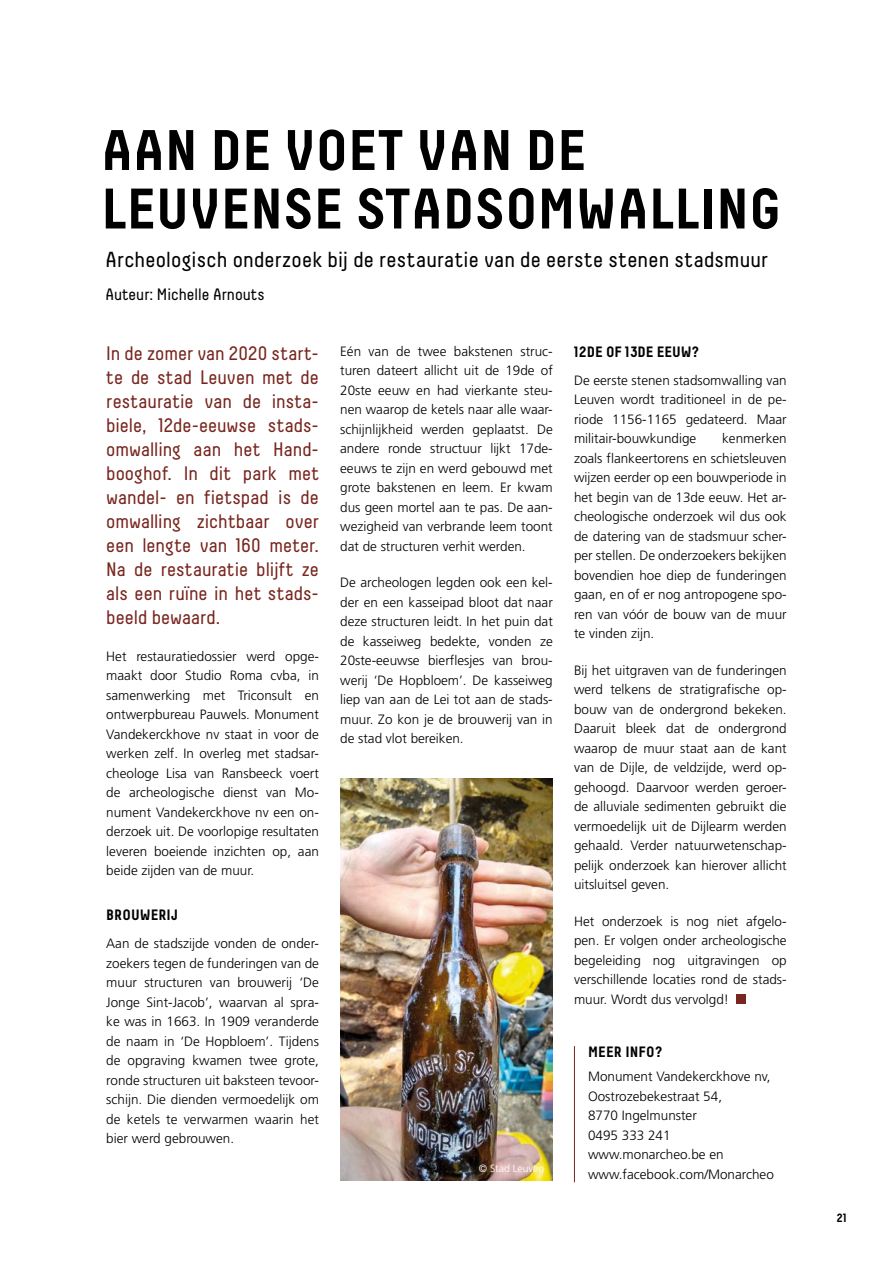
<style>
.page{position:relative;width:893px;height:1263px;background:#fff}
.page>*{position:absolute;margin:0;border:0;box-sizing:border-box;transform-origin:0 0}
.t1{font:700 57px/58.5px "Decima";color:#000}
.t2{font:21.75px "Decima";letter-spacing:.01em;color:#000}
.inleiding{font:19.5px/24px "Decima";color:#78261f;text-align:justify}
.t3{font:16.5px "Decima";color:#000}
.subtitel{font:700 15px "Decima";color:#000}
.body{font:700 15px "Decima";letter-spacing:.01em;color:#000}
.body-2{font:300 13.5px/19.5px "Frutiger LT Pro";color:#000;text-align:justify}
.inleiding-2{font:300 13.5px/19.5px "Frutiger LT Pro";color:#000;text-align:justify}
.t4{font:700 12px "Decima";color:#000}
.body-3{font:300 10.5px "Frutiger LT Pro";color:#fff}
</style>
<div class="page">
<div style="left:737px;top:995px;width:9px;height:9px;background:#78261f"></div>
<img style="left:340px;top:778px;width:213px;height:402px">
<hr style="left:574px;top:1046px;width:1px;height:136px;background:#78261f">
<p class="t1" style="left:101px;top:120px;width:681px">AAN DE VOET VAN DE<br>LEUVENSE STADSOMWALLING</p>
<p class="t2" style="left:105px;top:248px;width:664px">Archeologisch onderzoek bij de restauratie van de eerste stenen stadsmuur</p>
<p class="t3" style="left:105px;top:285px;width:161px">Auteur: Michelle Arnouts</p>
<p class="inleiding" style="left:106px;top:341px;width:214px">In de zomer van 2020 start&shy;te de stad Leuven met de restauratie van de insta&shy;biele, 12de-eeuwse stads&shy;omwalling aan het Hand&shy;booghof. In dit park met wandel- en fietspad is de omwalling zichtbaar over een lengte van 160 meter.<br>Na de restauratie blijft ze als een ruïne in het stads&shy;beeld bewaard.</p>
<p class="inleiding-2" style="left:106px;top:646px;width:214px">Het restauratiedossier werd opge&shy;maakt door Studio Roma cvba, in samenwerking met Triconsult en ontwerpbureau Pauwels. Monument Vandekerckhove nv staat in voor de werken zelf. In overleg met stadsar&shy;cheologe Lisa van Ransbeeck voert de archeologische dienst van Mo&shy;nument Vandekerckhove nv een on&shy;derzoek uit. De voorlopige resultaten leveren boeiende inzichten op, aan beide zijden van de muur.</p>
<p class="subtitel" style="left:106px;top:906px;width:73px">BROUWERIJ</p>
<p class="body-2" style="left:106px;top:934px;width:214px">Aan de stadszijde vonden de onder&shy;zoekers tegen de funderingen van de muur structuren van brouwerij ‘De Jonge Sint-Jacob’, waarvan al spra&shy;ke was in 1663. In 1909 veranderde de naam in ‘De Hopbloem’. Tijdens de opgraving kwamen twee grote, ronde structuren uit baksteen tevoor&shy;schijn. Die dienden vermoedelijk om de ketels te verwarmen waarin het bier werd gebrouwen.</p>
<p class="body-2" style="left:340px;top:341px;width:214px">Eén van de twee bakstenen struc&shy;turen dateert allicht uit de 19de of 20ste eeuw en had vierkante steu&shy;nen waarop de ketels naar alle waar&shy;schijnlijkheid werden geplaatst. De andere ronde structuur lijkt 17de&shy;eeuws te zijn en werd gebouwd met grote bakstenen en leem. Er kwam dus geen mortel aan te pas. De aan&shy;wezigheid van verbrande leem toont dat de structuren verhit werden.</p>
<p class="body-2" style="left:340px;top:573px;width:214px">De archeologen legden ook een kel&shy;der en een kasseipad bloot dat naar deze structuren leidt. In het puin dat de kasseiweg bedekte, vonden ze 20ste-eeuwse bierflesjes van brou&shy;werij ‘De Hopbloem’. De kasseiweg liep van aan de Lei tot aan de stads&shy;muur. Zo kon je de brouwerij van in de stad vlot bereiken.</p>
<p class="body-3" style="left:479px;top:1162px;width:67px">© Stad Leuven</p>
<p class="subtitel" style="left:574px;top:343px;width:127px">12DE OF 13DE EEUW?</p>
<p class="body-2" style="left:574px;top:370px;width:214px">De eerste stenen stadsomwalling van Leuven wordt traditioneel in de pe&shy;riode 1156-1165 gedateerd. Maar militair-bouwkundige</p>
<p class="body-2" style="left:574px;top:429px;width:214px;text-indent:148px">kenmerken zoals flankeertorens en schietsleuven wijzen eerder op een bouwperiode in het begin van de 13de eeuw. Het ar&shy;cheologische onderzoek wil dus ook de datering van de stadsmuur scher&shy;per stellen. De onderzoekers bekijken bovendien hoe diep de funderingen gaan, en of er nog antropogene spo&shy;ren van vóór de bouw van de muur te vinden zijn.</p>
<p class="body-2" style="left:574px;top:660px;width:214px">Bij het uitgraven van de funderingen werd telkens de stratigrafische op&shy;bouw van de ondergrond bekeken.<br>Daaruit bleek dat de ondergrond waarop de muur staat aan de kant van de Dijle, de veldzijde, werd op&shy;gehoogd. Daarvoor werden geroer&shy;de alluviale sedimenten gebruikt die vermoedelijk uit de Dijlearm werden gehaald. Verder natuurwetenschap&shy;pelijk onderzoek kan hierover allicht uitsluitsel geven.</p>
<p class="body-2" style="left:574px;top:911px;width:214px">Het onderzoek is nog niet afgelo&shy;pen. Er volgen onder archeologische begeleiding nog uitgravingen op verschillende locaties rond de stads&shy;muur. Wordt dus vervolgd!</p>
<p class="body" style="left:588px;top:1043px;width:76px">MEER INFO?</p>
<p class="body-2" style="left:588px;top:1067px;width:184px;text-align:left">Monument Vandekerckhove nv,<br>Oostrozebekestraat 54,<br>8770 Ingelmunster</p>
<p class="body-2" style="left:588px;top:1125px;width:84px">0495 333 241</p>
<p class="body-2" style="left:588px;top:1145px;width:187px">www.monarcheo.be en www.facebook.com/Monarcheo</p>
<p class="t4" style="left:837px;top:1210px;width:12px">21</p>
</div>
